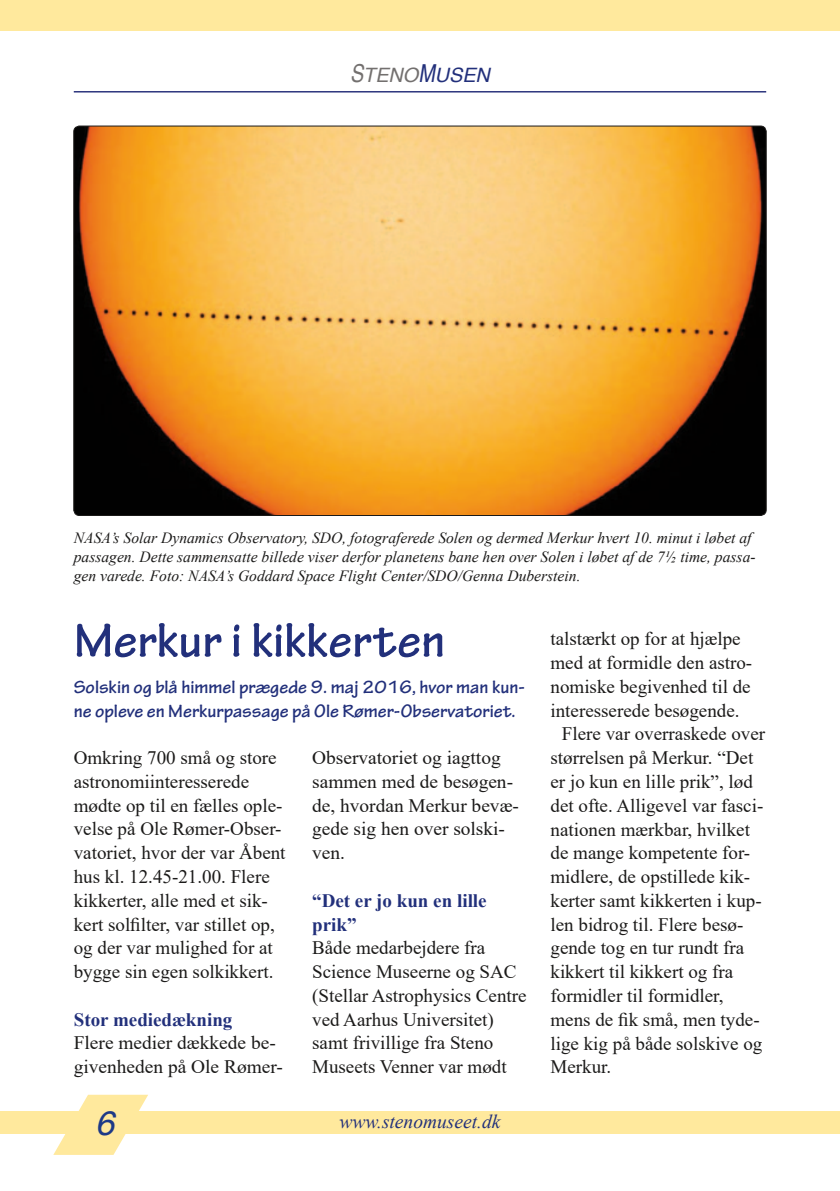
<style>
.page{position:relative;width:840px;height:1191px;background:#fff}
.page>*{position:absolute;margin:0;border:0;box-sizing:border-box;transform-origin:0 0}
.t1{font:700 51px "Tekton Pro";color:#22307b}
.t2{font:italic 34px "Helvetica";color:#1d3987}
.t3{font:italic 19.8px "Helvetica";color:#73706f}
.t4{font:italic 19.4px "Times New Roman";color:#22307b}
.t5{font:19px/23.8px "Times New Roman";color:#1b1a19}
.t6{font:700 19px/23.8px "Tekton Pro";color:#22307b}
.t7{font:700 19px/23.8px "Times New Roman";color:#22307b}
.t8{font:italic 15.6px/18.6px "Times New Roman";color:#1b1a19}
.s1{font-size:24.8px}
.s2{font-size:24.8px;color:#22307b}
.s3{color:#22307b}
</style>
<div class="page">
<div style="left:0;top:0;width:839px;height:30px;background:#ffe99d"></div>
<hr style="left:839px;top:0;width:1px;height:30px;background:#ffe99d">
<img style="left:74px;top:126px;width:691px;height:389px">
<hr style="left:74px;top:91px;width:691px;height:1px;background:#202976">
<div style="left:0;top:1111px;width:839px;height:23px;background:#ffe99d"></div>
<svg style="left:54px;top:1094px;width:94px;height:60px"></svg>
<svg style="left:839px;top:1111px;width:1px;height:23px"></svg>
<p class="t3" style="left:350px;top:64px;width:141px"><span class="s1">S</span>TENO<span class="s2">M</span><span class="s3">USEN</span></p>
<p class="t8" style="left:74px;top:529px;width:683px">NASA’s Solar Dynamics Observatory, SDO, fotograferede Solen og dermed Merkur hvert 10. minut i løbet af passagen. Dette sammensatte billede viser derfor planetens bane hen over Solen i løbet af de 7½ time, passa&shy;gen varede. Foto: NASA’s Goddard Space Flight Center/SDO/Genna Duberstein.</p>
<h1 class="t1" style="left:74px;top:610px;width:373px">Merkur i kikkerten</h1>
<p class="t6" style="left:74px;top:675px;width:452px">Solskin og blå himmel prægede 9. maj 2016, hvor man kun&shy;ne opleve en Merkurpassage på Ole Rømer-Observatoriet.</p>
<p class="t5" style="left:74px;top:746px;width:213px">Omkring 700 små og store astronomiinteresserede mødte op til en fælles ople&shy;velse på Ole Rømer-Obser&shy;vatoriet, hvor der var Åbent hus kl. 12.45-21.00. Flere kikkerter, alle med et sik&shy;kert solfilter, var stillet op, og der var mulighed for at bygge sin egen solkikkert.</p>
<p class="t7" style="left:74px;top:1007px;width:160px">Stor mediedækning</p>
<p class="t5" style="left:74px;top:1031px;width:210px">Flere medier dækkede be&shy;givenheden på Ole Rømer-</p>
<p class="t5" style="left:312px;top:746px;width:208px">Observatoriet og iagttog sammen med de besøgen&shy;de, hvordan Merkur bevæ&shy;gede sig hen over solski&shy;ven.</p>
<p class="t7" style="left:312px;top:888px;width:176px">“Det er jo kun en lille prik”</p>
<p class="t5" style="left:312px;top:936px;width:216px">Både medarbejdere fra<br>Science Museerne og SAC (Stellar Astrophysics Centre ved Aarhus Universitet) samt frivillige fra Steno<br>Museets Venner var mødt</p>
<h2 class="t2" style="left:95px;top:1103px;width:20px">6</h2>
<p class="t4" style="left:339px;top:1110px;width:162px">www.stenomuseet.dk</p>
<p class="t5" style="left:550px;top:627px;width:191px">talstærkt op for at hjælpe</p>
<p class="t5" style="left:550px;top:651px;width:203px">med at formidle den astro-</p>
<p class="t5" style="left:550px;top:674px;width:202px">nomiske begivenhed til de</p>
<p class="t5" style="left:550px;top:698px;width:190px">interesserede besøgende.</p>
<p class="t5" style="left:561px;top:722px;width:205px">Flere var overraskede over</p>
<p class="t5" style="left:550px;top:746px;width:204px">størrelsen på Merkur. “Det</p>
<p class="t5" style="left:550px;top:769px;width:204px">er jo kun en lille prik”, lød</p>
<p class="t5" style="left:550px;top:793px;width:214px">det ofte. Alligevel var fasci-</p>
<p class="t5" style="left:550px;top:817px;width:201px">nationen mærkbar, hvilket</p>
<p class="t5" style="left:550px;top:841px;width:201px">de mange kompetente for-</p>
<p class="t5" style="left:550px;top:864px;width:201px">midlere, de opstillede kik-</p>
<p class="t5" style="left:550px;top:888px;width:213px">kerter samt kikkerten i kup-</p>
<p class="t5" style="left:550px;top:912px;width:194px">len bidrog til. Flere besø-</p>
<p class="t5" style="left:550px;top:936px;width:195px">gende tog en tur rundt fra</p>
<p class="t5" style="left:550px;top:960px;width:184px">kikkert til kikkert og fra</p>
<p class="t5" style="left:550px;top:983px;width:174px">formidler til formidler,</p>
<p class="t5" style="left:550px;top:1007px;width:210px">mens de fik små, men tyde-</p>
<p class="t5" style="left:550px;top:1031px;width:213px">lige kig på både solskive og</p>
<p class="t5" style="left:550px;top:1055px;width:62px">Merkur.</p>
</div>
